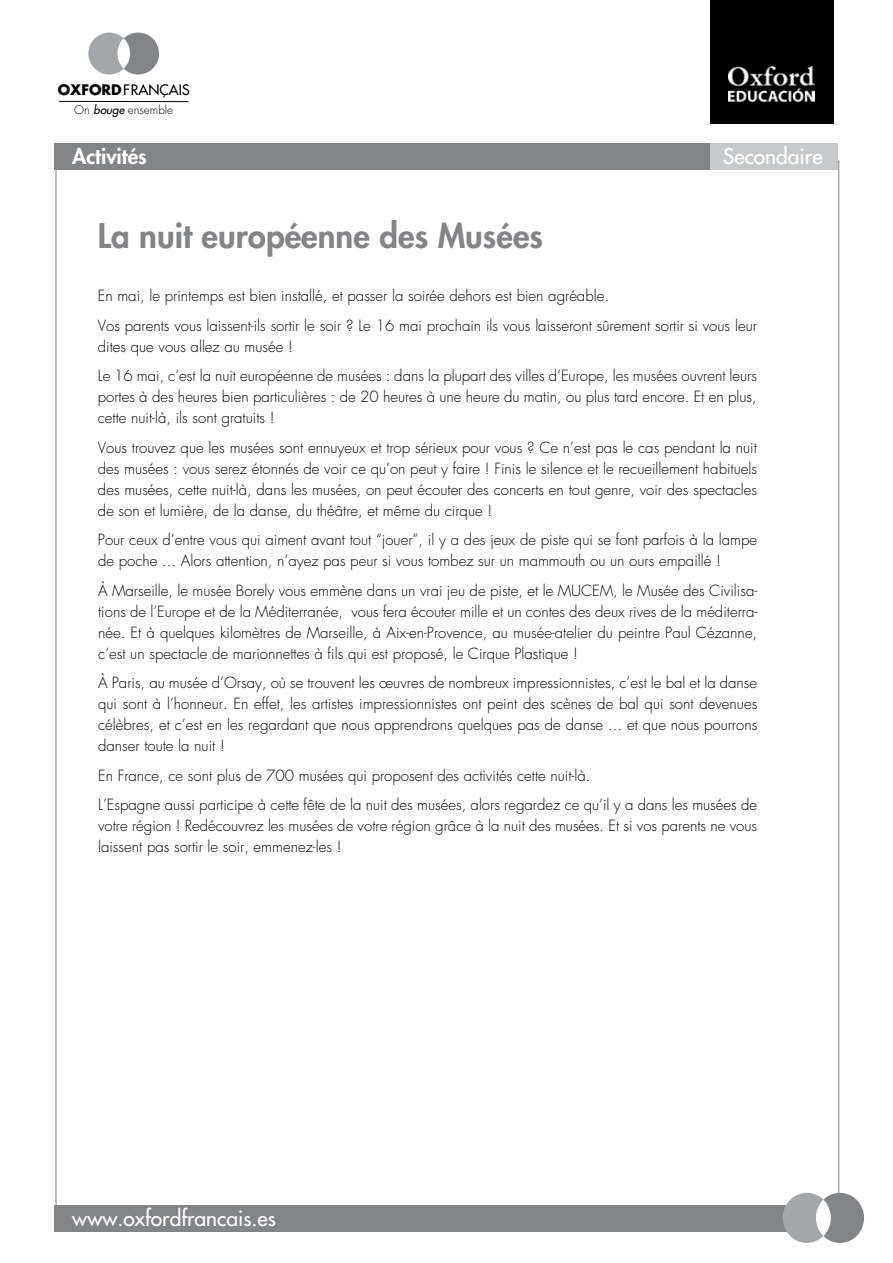
<style>
.page{position:relative;width:893px;height:1263px;background:#fff}
.page>*{position:absolute;margin:0;border:0;box-sizing:border-box;transform-origin:0 0}
.t1{font:800 33px "Futura";color:#828487}
.t2{font:21px "Futura";color:#fff}
.t3{font:800 21px "Futura";color:#fff}
.t4{font:300 15px/21px "Futura";color:#000}
.t5{font:14.1px "Futura";color:#000}
.t6{font:300 11.7px "Futura";color:#000}
.s1{font-weight:700}
.s2{font-weight:400;font-style:italic}
</style>
<div class="page">
<div style="left:54px;top:144px;width:656px;height:26px;background:#828487"></div>
<div style="left:710px;top:144px;width:127px;height:26px;background:#c7c9cb"></div>
<div style="left:54px;top:1205px;width:783px;height:26px;background:#828487"></div>
<div style="left:783px;top:1193px;width:48px;height:50px;background:#a4a7a9;border-radius:50%"></div>
<div style="left:816px;top:1193px;width:48px;height:50px;background:#828487;border-radius:50%"></div>
<div style="left:816px;top:1200px;width:15px;height:36px;background:#fff;border-radius:50%"></div>
<hr style="left:59px;top:101px;width:129px;height:1px;background:#000">
<div style="left:88px;top:33px;width:42px;height:42px;background:#a4a7a9;border-radius:50%"></div>
<div style="left:117px;top:33px;width:42px;height:42px;background:#828487;border-radius:50%"></div>
<svg style="left:117px;top:38px;width:13px;height:31px"></svg>
<div style="left:710px;top:0;width:123px;height:123px;background:#000"></div>
<img style="left:729px;top:66px;width:85px;height:37px">
<p class="t5" style="left:58px;top:81px;width:134px"><span class="s1">OXFORD</span>FRANÇAIS</p>
<p class="t6" style="left:74px;top:102px;width:100px">On <span class="s2">bouge</span> ensemble</p>
<h2 class="t3" style="left:72px;top:143px;width:76px">Activités</h2>
<h2 class="t2" style="left:723px;top:143px;width:101px">Secondaire</h2>
<h1 class="t1" style="left:98px;top:214px;width:447px">La nuit européenne des Musées</h1>
<p class="t4" style="left:98px;top:281px;width:661px;line-height:29.5px">En mai, le printemps est bien installé, et passer la soirée dehors est bien agréable.<br>Vos parents vous laissent-ils sortir le soir ? Le 16 mai prochain ils vous laisseront sûrement sortir si vous leur</p>
<p class="t4" style="left:98px;top:332px;width:661px;line-height:29.5px">dites que vous allez au musée !<br>Le 16 mai, c’est la nuit européenne de musées : dans la plupart des villes d’Europe, les musées ouvrent leurs</p>
<p class="t4" style="left:98px;top:386px;width:660px">portes à des heures bien particulières : de 20 heures à une heure du matin, ou plus tard encore. Et en plus, cette nuit-là, ils sont gratuits !</p>
<p class="t4" style="left:98px;top:437px;width:661px;text-align:justify">Vous trouvez que les musées sont ennuyeux et trop sérieux pour vous ? Ce n’est pas le cas pendant la nuit des musées : vous serez étonnés de voir ce qu’on peut y faire ! Finis le silence et le recueillement habituels des musées, cette nuit-là, dans les musées, on peut écouter des concerts en tout genre, voir des spectacles de son et lumière, de la danse, du théâtre, et même du cirque !</p>
<p class="t4" style="left:98px;top:529px;width:661px">Pour ceux d’entre vous qui aiment avant tout “jouer”, il y a des jeux de piste qui se font parfois à la lampe de poche ... Alors attention, n’ayez pas peur si vous tombez sur un mammouth ou un ours empaillé !</p>
<p class="t4" style="left:98px;top:580px;width:661px;text-align:justify">À Marseille, le musée Borely vous emmène dans un vrai jeu de piste, et le MUCEM, le Musée des Civilisa&shy;tions de l’Europe et de la Méditerranée, vous fera écouter mille et un contes des deux rives de la méditerra&shy;née. Et à quelques kilomètres de Marseille, à Aix-en-Provence, au musée-atelier du peintre Paul Cézanne, c’est un spectacle de marionnettes à fils qui est proposé, le Cirque Plastique !</p>
<p class="t4" style="left:98px;top:672px;width:661px;text-align:justify">À Paris, au musée d’Orsay, où se trouvent les œuvres de nombreux impressionnistes, c’est le bal et la danse qui sont à l’honneur. En effet, les artistes impressionnistes ont peint des scènes de bal qui sont devenues célèbres, et c’est en les regardant que nous apprendrons quelques pas de danse ... et que nous pourrons danser toute la nuit !</p>
<p class="t4" style="left:98px;top:761px;width:660px;line-height:29.5px">En France, ce sont plus de 700 musées qui proposent des activités cette nuit-là.<br>L’Espagne aussi participe à cette fête de la nuit des musées, alors regardez ce qu’il y a dans les musées de</p>
<p class="t4" style="left:98px;top:815px;width:661px">votre région ! Redécouvrez les musées de votre région grâce à la nuit des musées. Et si vos parents ne vous laissent pas sortir le soir, emmenez-les !</p>
<h2 class="t2" style="left:72px;top:1204px;width:205px">www.oxfordfrancais.es</h2>
</div>
